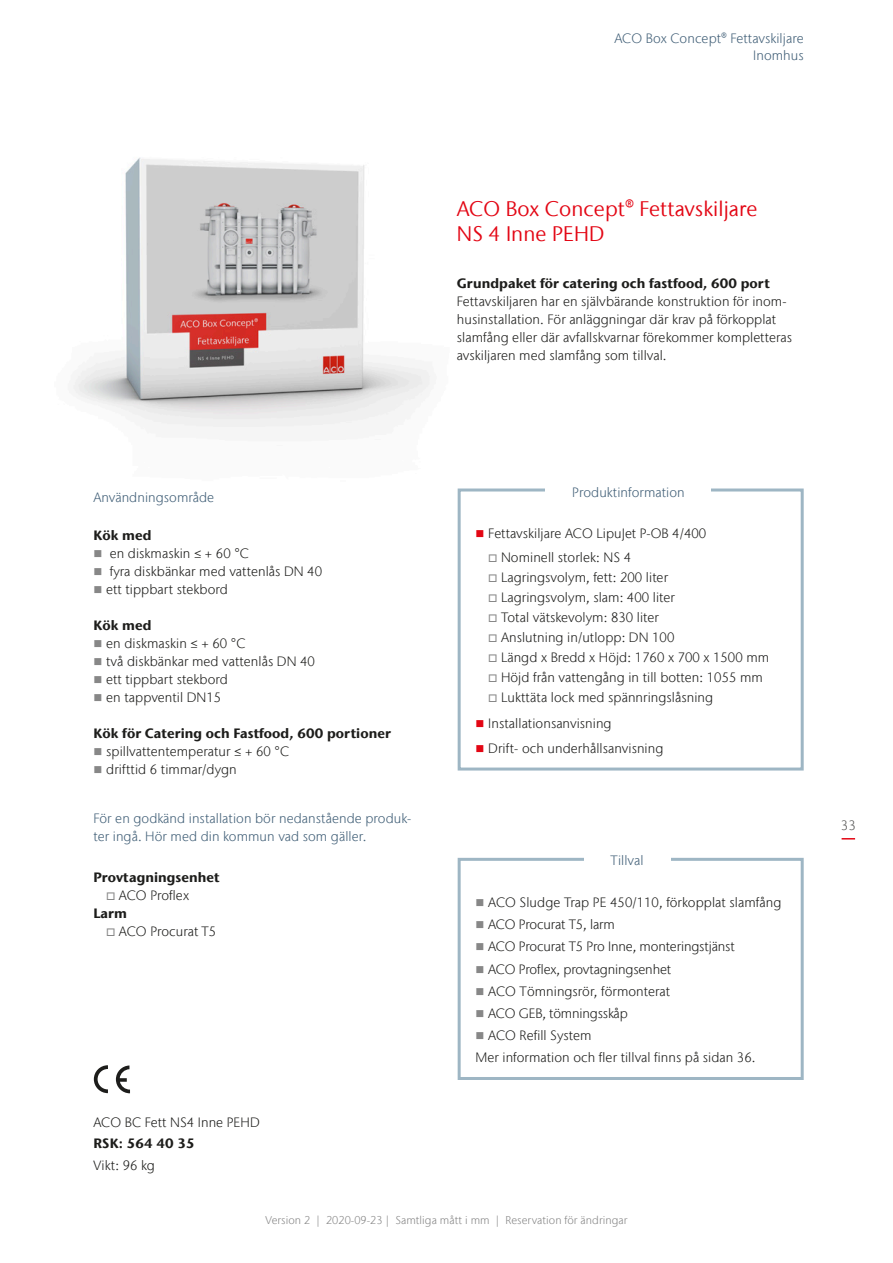
<style>
.page{position:relative;width:893px;height:1263px;background:#fff}
.page>*{position:absolute;margin:0;border:0;box-sizing:border-box;transform-origin:0 0}
.t1{font:21px/25.2px "Stone Sans IIITC Com";letter-spacing:.005em;color:#e30614}
.t2{font:300 13.5px/18px "Stone Sans IIITC Com";letter-spacing:.005em;color:#1d1d1b}
.t3{font:300 13.5px/17.9px "Stone Sans IIITC Com";letter-spacing:.005em;color:#415f77}
.t4{font:700 13.5px "Stone Sans IIITC Com";letter-spacing:.005em;color:#1d1d1b}
.t5{font:300 13.5px "Stone Sans IIITC Com";color:#575756}
.t6{font:300 11.25px "Stone Sans IIITC Com";letter-spacing:.005em;color:#878787}
.s1{color:#878787}
.s2{font-weight:700}
.s3{color:#e30614}
</style>
<div class="page">
<div style="left:458px;top:858px;width:346px;height:222px;border:3px solid #9eb6c4"></div>
<div style="left:584px;top:847px;width:86px;height:23px;background:#fff"></div>
<svg style="left:94px;top:1065px;width:14px;height:28px"></svg>
<svg style="left:116px;top:1065px;width:14px;height:28px"></svg>
<div style="left:458px;top:488px;width:346px;height:282px;border:3px solid #9eb6c4"></div>
<div style="left:545px;top:470px;width:166px;height:40px;background:#fff"></div>
<img style="left:73px;top:157px;width:416px;height:385px">
<svg style="left:842px;top:838px;width:13px;height:1px"></svg>
<p class="t3" style="left:615px;top:29px;width:191px;text-align:right">ACO Box Concept® Fettavskiljare<br>Inomhus</p>
<h1 class="t1" style="left:457px;top:196px;width:302px">ACO Box Concept® Fettavskiljare<br>NS 4 Inne PEHD</h1>
<p class="t4" style="left:457px;top:275px;width:314px">Grundpaket för catering och fastfood, 600 port</p>
<p class="t2" style="left:457px;top:292px;width:337px">Fettavskiljaren har en självbärande konstruktion för inom&shy;husinstallation. För anläggningar där krav på förkopplat slamfång eller där avfallskvarnar förekommer kompletteras avskiljaren med slamfång som tillval.</p>
<p class="t3" style="left:93px;top:488px;width:122px">Användningsområde</p>
<p class="t4" style="left:93px;top:527px;width:60px">Kök med</p>
<p class="t2" style="left:93px;top:544px;width:157px"><span class="s1">■</span> en diskmaskin ≤ + 60 °C</p>
<p class="t2" style="left:93px;top:562px;width:230px"><span class="s1">■</span> fyra diskbänkar med vattenlås DN 40</p>
<p class="t2" style="left:93px;top:580px;width:136px"><span class="s1">■</span> ett tippbart stekbord</p>
<p class="t4" style="left:93px;top:617px;width:60px">Kök med</p>
<p class="t2" style="left:93px;top:634px;width:154px"><span class="s1">■</span> en diskmaskin ≤ + 60 °C</p>
<p class="t2" style="left:93px;top:652px;width:223px"><span class="s1">■</span> två diskbänkar med vattenlås DN 40</p>
<p class="t2" style="left:93px;top:670px;width:136px"><span class="s1">■</span> ett tippbart stekbord</p>
<p class="t2" style="left:93px;top:688px;width:129px"><span class="s1">■</span> en tappventil DN15</p>
<p class="t4" style="left:93px;top:725px;width:299px">Kök för Catering och Fastfood, 600 portioner</p>
<p class="t2" style="left:93px;top:742px;width:197px"><span class="s1">■</span> spillvattentemperatur ≤ + 60 °C</p>
<p class="t2" style="left:93px;top:760px;width:145px"><span class="s1">■</span> drifttid 6 timmar/dygn</p>
<p class="t3" style="left:93px;top:809px;width:319px">För en godkänd installation bör nedanstående produk&shy;ter ingå. Hör med din kommun vad som gäller.</p>
<p class="t4" style="left:93px;top:869px;width:128px">Provtagningsenhet</p>
<p class="t2" style="left:93px;top:886px;width:97px;text-indent:13px"><span class="s1">□</span> ACO Proflex<br><span class="s2">Larm</span></p>
<p class="t2" style="left:106px;top:922px;width:111px"><span class="s1">□</span> ACO Procurat T5</p>
<p class="t2" style="left:93px;top:1113px;width:168px">ACO BC Fett NS4 Inne PEHD</p>
<p class="t4" style="left:93px;top:1134px;width:103px">RSK: 564 40 35</p>
<p class="t2" style="left:93px;top:1156px;width:63px">Vikt: 96 kg</p>
<p class="t3" style="left:572px;top:483px;width:114px">Produktinformation</p>
<p class="t2" style="left:475px;top:524px;width:232px"><span class="s3">■</span> Fettavskiljare ACO LipuJet P-OB 4/400</p>
<p class="t2" style="left:488px;top:548px;width:144px"><span class="s1">□</span> Nominell storlek: NS 4</p>
<p class="t2" style="left:488px;top:568px;width:181px"><span class="s1">□</span> Lagringsvolym, fett: 200 liter</p>
<p class="t2" style="left:488px;top:588px;width:188px"><span class="s1">□</span> Lagringsvolym, slam: 400 liter</p>
<p class="t2" style="left:488px;top:608px;width:172px"><span class="s1">□</span> Total vätskevolym: 830 liter</p>
<p class="t2" style="left:488px;top:628px;width:188px"><span class="s1">□</span> Anslutning in/utlopp: DN 100</p>
<p class="t2" style="left:488px;top:648px;width:282px"><span class="s1">□</span> Längd x Bredd x Höjd: 1760 x 700 x 1500 mm</p>
<p class="t2" style="left:488px;top:668px;width:276px"><span class="s1">□</span> Höjd från vattengång in till botten: 1055 mm</p>
<p class="t2" style="left:488px;top:688px;width:226px"><span class="s1">□</span> Lukttäta lock med spännringslåsning</p>
<p class="t2" style="left:475px;top:715px;width:138px"><span class="s3">■</span> Installationsanvisning</p>
<p class="t2" style="left:475px;top:739px;width:189px"><span class="s3">■</span> Drift- och underhållsanvisning</p>
<p class="t3" style="left:610px;top:851px;width:35px">Tillval</p>
<p class="t2" style="left:475px;top:893px;width:307px"><span class="s1">■</span> ACO Sludge Trap PE 450/110, förkopplat slamfång</p>
<p class="t2" style="left:475px;top:915px;width:141px"><span class="s1">■</span> ACO Procurat T5, larm</p>
<p class="t2" style="left:475px;top:938px;width:261px"><span class="s1">■</span> ACO Procurat T5 Pro Inne, monteringstjänst</p>
<p class="t2" style="left:475px;top:960px;width:197px"><span class="s1">■</span> ACO Proflex, provtagningsenhet</p>
<p class="t2" style="left:475px;top:982px;width:196px"><span class="s1">■</span> ACO Tömningsrör, förmonterat</p>
<p class="t2" style="left:475px;top:1004px;width:154px"><span class="s1">■</span> ACO GEB, tömningsskåp</p>
<p class="t2" style="left:475px;top:1024px;width:281px;line-height:22.2px"><span class="s1">■</span> ACO Refill System<br>Mer information och fler tillval finns på sidan 36.</p>
<p class="t6" style="left:265px;top:1213px;width:363px">Version 2 | 2020-09-23 | Samtliga mått i mm | Reservation för ändringar</p>
<p class="t5" style="left:841px;top:816px;width:16px">33</p>
</div>
